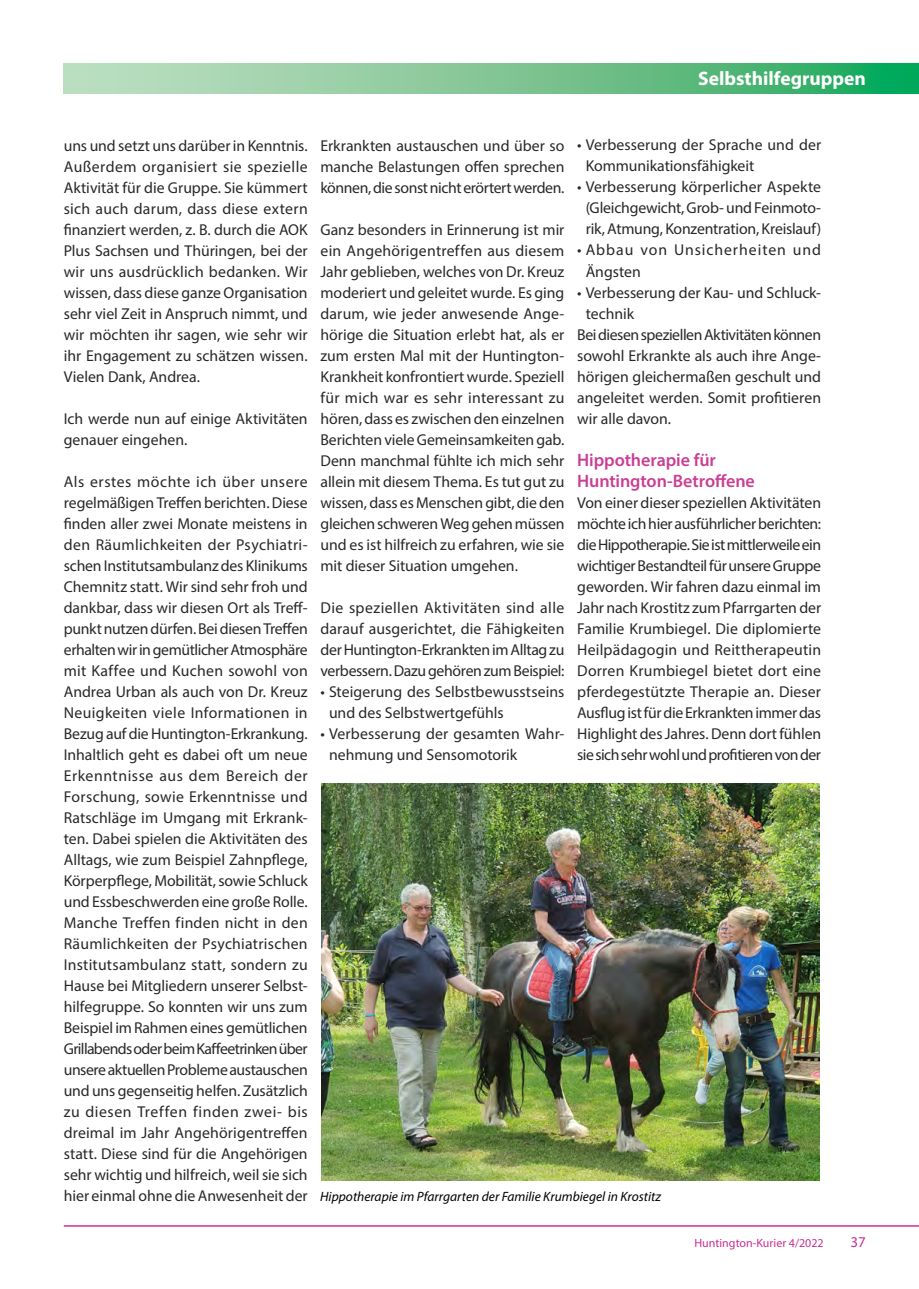
<style>
.page{position:relative;width:919px;height:1289px;background:#fff}
.page>*{position:absolute;margin:0;border:0;box-sizing:border-box;transform-origin:0 0}
.t1{font:700 19.5px "Myriad Pro";color:#fff}
.t2{font:600 18px/21px "Myriad Pro";letter-spacing:-.005em;color:#c93f95}
.t3{font:15.75px/21px "Myriad Pro";letter-spacing:-.005em;color:#292829;text-align:justify}
.t4{font:15.75px "Myriad Pro";letter-spacing:-.03em;color:#292829}
.t5{font:15.75px/21px "Myriad Pro";letter-spacing:.06em;color:#292829}
.t6{font:15px "Myriad Pro";color:#c73091}
.t7{font:italic 13.5px "Myriad Pro";color:#000}
.t8{font:12px "Myriad Pro";color:#c73091}
</style>
<div class="page">
<hr style="left:64px;top:1225px;width:854px;height:1px;background:#c73091">
<svg style="left:64px;top:64px;width:854px;height:30px"></svg>
<img style="left:321px;top:783px;width:498px;height:397px">
<p class="t1" style="left:698px;top:65px;width:169px">Selbsthilfegruppen</p>
<p class="t3" style="left:64px;top:135px;width:245px">uns und setzt uns darüber in Kenntnis.<br>Außerdem organisiert sie spezielle Aktivität für die Gruppe. Sie kümmert sich auch darum, dass diese extern finanziert werden, z. B. durch die AOK Plus Sachsen und Thüringen, bei der wir uns ausdrücklich bedanken. Wir wissen, dass diese ganze Organisation sehr viel Zeit in Anspruch nimmt, und wir möchten ihr sagen, wie sehr wir ihr Engagement zu schätzen wissen.<br>Vielen Dank, Andrea.</p>
<p class="t3" style="left:64px;top:408px;width:245px">Ich werde nun auf einige Aktivitäten genauer eingehen.</p>
<p class="t3" style="left:64px;top:471px;width:245px">Als erstes möchte ich über unsere regelmäßigen Treffen berichten. Diese finden aller zwei Monate meistens in den Räumlichkeiten der Psychiatri&shy;schen Institutsambulanz des Klinikums Chemnitz statt. Wir sind sehr froh und dankbar, dass wir diesen Ort als Treff&shy;punkt nutzen dürfen. Bei diesen Treffen erhalten wir in gemütlicher Atmosphäre mit Kaffee und Kuchen sowohl von Andrea Urban als auch von Dr. Kreuz Neuigkeiten viele Informationen in Bezug auf die Huntington-Erkrankung.<br>Inhaltlich geht es dabei oft um neue Erkenntnisse aus dem Bereich der Forschung, sowie Erkenntnisse und Ratschläge im Umgang mit Erkrank&shy;ten. Dabei spielen die Aktivitäten des Alltags, wie zum Beispiel Zahnpflege, Körperpflege, Mobilität, sowie Schluck und Essbeschwerden eine große Rolle.<br>Manche Treffen finden nicht in den Räumlichkeiten der Psychiatrischen Institutsambulanz statt, sondern zu Hause bei Mitgliedern unserer Selbst&shy;hilfegruppe. So konnten wir uns zum Beispiel im Rahmen eines gemütlichen Grillabends oder beim Kaffeetrinken über unsere aktuellen Probleme austauschen und uns gegenseitig helfen. Zusätzlich zu diesen Treffen finden zwei- bis dreimal im Jahr Angehörigentreffen statt. Diese sind für die Angehörigen sehr wichtig und hilfreich, weil sie sich hier einmal ohne die Anwesenheit der</p>
<p class="t3" style="left:320px;top:134px;width:245px">Erkrankten austauschen und über so manche Belastungen offen sprechen können, die sonst nicht erörtert werden.</p>
<p class="t3" style="left:320px;top:218px;width:245px">Ganz besonders in Erinnerung ist mir ein Angehörigentreffen aus diesem Jahr geblieben, welches von Dr. Kreuz moderiert und geleitet wurde. Es ging darum, wie jeder anwesende Ange&shy;hörige die Situation erlebt hat, als er zum ersten Mal mit der Huntington-Krankheit konfrontiert wurde. Speziell für mich war es sehr interessant zu hören, dass es zwischen den einzelnen Berichten viele Gemeinsamkeiten gab.<br>Denn manchmal fühlte ich mich sehr allein mit diesem Thema. Es tut gut zu wissen, dass es Menschen gibt, die den gleichen schweren Weg gehen müssen und es ist hilfreich zu erfahren, wie sie mit dieser Situation umgehen.</p>
<p class="t3" style="left:320px;top:596px;width:245px">Die speziellen Aktivitäten sind alle darauf ausgerichtet, die Fähigkeiten der Huntington-Erkrankten im Alltag zu verbessern. Dazu gehören zum Beispiel:</p>
<p class="t3" style="left:329px;top:680px;width:237px;text-indent:-9px">• Steigerung des Selbstbewusstseins und des Selbstwertgefühls</p>
<p class="t3" style="left:329px;top:722px;width:237px;text-indent:-9px">• Verbesserung der gesamten Wahr&shy;nehmung und Sensomotorik</p>
<p class="t3" style="left:585px;top:134px;width:237px;text-indent:-9px">• Verbesserung der Sprache und der<br>Kommunikationsfähigkeit</p>
<p class="t3" style="left:577px;top:176px;width:245px;text-align:center">• Verbesserung körperlicher Aspekte (Gleichgewicht, Grob- und Feinmoto&shy;rik, Atmung, Konzentration, Kreislauf)</p>
<p class="t5" style="left:585px;top:239px;width:237px;text-indent:-9px">• Abbau von Unsicherheiten und<br>Ängsten</p>
<p class="t3" style="left:577px;top:281px;width:245px">• Verbesserung der Kau- und Schluck-</p>
<p class="t3" style="left:585px;top:302px;width:50px">technik</p>
<p class="t4" style="left:577px;top:324px;width:245px">Bei diesen speziellen Aktivitäten können</p>
<p class="t3" style="left:577px;top:344px;width:245px">sowohl Erkrankte als auch ihre Ange-</p>
<p class="t3" style="left:577px;top:365px;width:245px">hörigen gleichermaßen geschult und</p>
<p class="t3" style="left:577px;top:386px;width:245px">angeleitet werden. Somit profitieren</p>
<p class="t3" style="left:577px;top:407px;width:95px">wir alle davon.</p>
<p class="t2" style="left:577px;top:449px;width:179px">Hippotherapie für<br>Huntington-Betroffene</p>
<p class="t3" style="left:577px;top:492px;width:245px">Von einer dieser speziellen Aktivitäten möchte ich hier ausführlicher berichten: die Hippotherapie. Sie ist mittlerweile ein wichtiger Bestandteil für unsere Gruppe geworden. Wir fahren dazu einmal im Jahr nach Krostitz zum Pfarrgarten der Familie Krumbiegel. Die diplomierte Heilpädagogin und Reittherapeutin Dorren Krumbiegel bietet dort eine pferdegestützte Therapie an. Dieser Ausflug ist für die Erkrankten immer das Highlight des Jahres. Denn dort fühlen sie sich sehr wohl und profitieren von der</p>
<p class="t7" style="left:320px;top:1188px;width:342px">Hippotherapie im Pfarrgarten der Familie Krumbiegel in Krostitz</p>
<p class="t8" style="left:694px;top:1235px;width:131px">Huntington-Kurier 4/2022</p>
<p class="t6" style="left:850px;top:1232px;width:17px">37</p>
</div>
